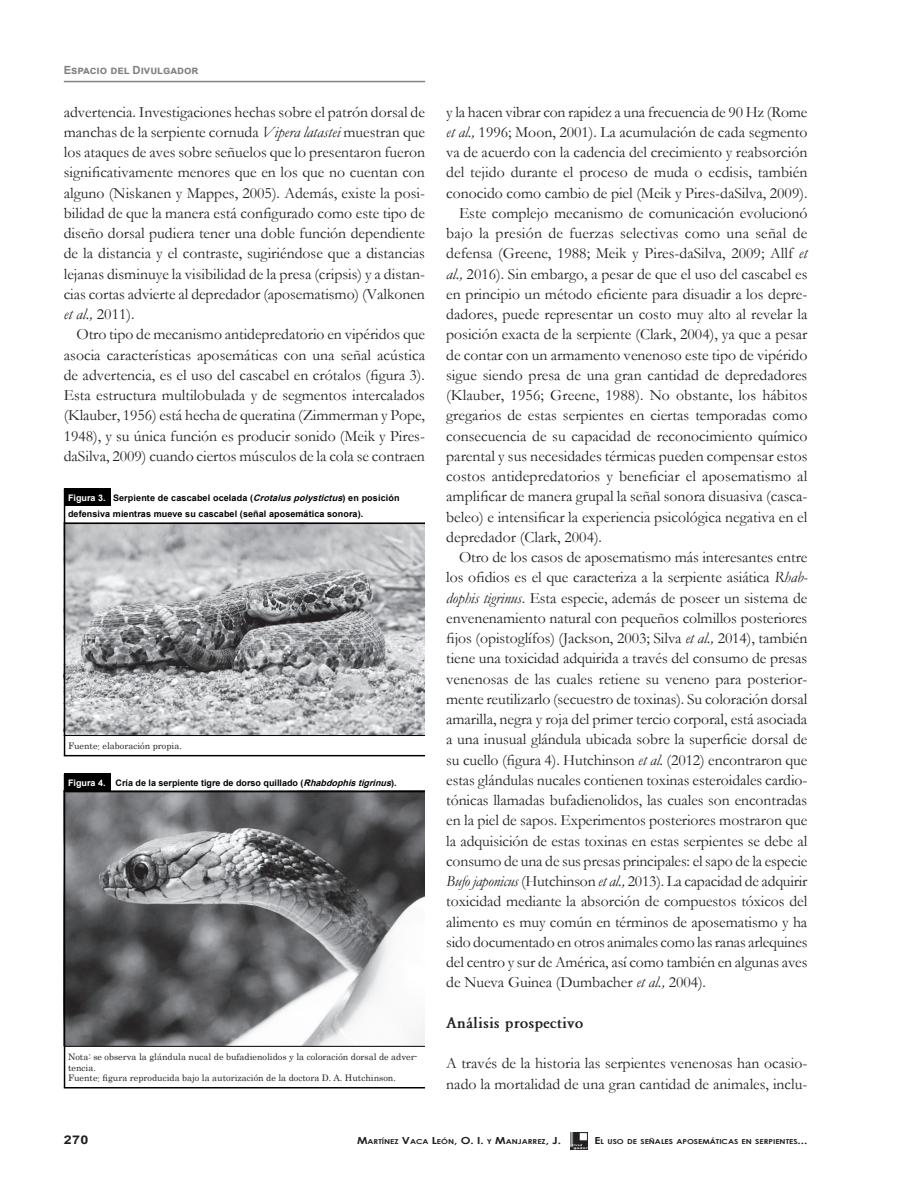
<style>
.page{position:relative;width:918px;height:1188px;background:#fff}
.page>*{position:absolute;margin:0;border:0;box-sizing:border-box;transform-origin:0 0}
.General{font:15.75px/20.2px "Garamond";letter-spacing:-.005em;color:#231f20;text-align:justify}
._1er_parrafo{font:15.75px/20.2px "Garamond";color:#231f20}
._1-titulo{font:700 15.75px "Garamond";color:#231f20}
.t1{font:700 12px "Arial";color:#231f20;scale:1.2 1}
.t2{font:700 11.25px "Arial";color:#808285}
.t3{font:700 9px/16.5px "Arial";letter-spacing:.01em;color:#000}
.t4{font:9px/10.8px "Century";color:#231f20}
.t5{font:700 6.9px "Century Gothic";color:#231f20;scale:1.2 1}
.s1{font-style:italic}
.s2{color:#fff}
.s3{font-size:9.75px}
</style>
<div class="page">
<hr style="left:64px;top:81px;width:361px;height:1px;background:#808285">
<img style="left:571px;top:1133px;width:17px;height:16px">
<img style="left:65px;top:792px;width:360px;height:254px">
<div style="left:64px;top:774px;width:47px;height:17px;background:#000"></div>
<hr style="left:64px;top:791px;width:361px;height:1px;background:#000">
<hr style="left:64px;top:1046px;width:361px;height:1px;background:#000">
<hr style="left:64px;top:1087px;width:361px;height:2px;background:#000">
<hr style="left:64px;top:774px;width:1px;height:313px;background:#000">
<img style="left:65px;top:524px;width:360px;height:211px">
<div style="left:64px;top:489px;width:47px;height:17px;background:#000"></div>
<hr style="left:64px;top:523px;width:361px;height:1px;background:#000">
<hr style="left:64px;top:755px;width:361px;height:1px;background:#000">
<hr style="left:64px;top:489px;width:1px;height:267px;background:#000">
<hr style="left:64px;top:735px;width:361px;height:1px;background:#000">
<p class="t2" style="left:64px;top:62px;width:136px">Espacio del Divulgador</p>
<p class="General" style="left:64px;top:101px;width:363px">advertencia. Investigaciones hechas sobre el patrón dorsal de manchas de la serpiente cornuda <span class="s1">Vipera latastei</span> muestran que los ataques de aves sobre señuelos que lo presentaron fueron significativamente menores que en los que no cuentan con alguno (Niskanen y Mappes, 2005). Además, existe la posi&shy;bilidad de que la manera está configurado como este tipo de diseño dorsal pudiera tener una doble función dependiente de la distancia y el contraste, sugiriéndose que a distancias lejanas disminuye la visibilidad de la presa (cripsis) y a distan&shy;cias cortas advierte al depredador (aposematismo) (Valkonen <span class="s1">et al.,</span> 2011).</p>
<p class="General" style="left:64px;top:324px;width:363px;text-indent:13px">Otro tipo de mecanismo antidepredatorio en vipéridos que asocia características aposemáticas con una señal acústica de advertencia, es el uso del cascabel en crótalos (figura 3).<br>Esta estructura multilobulada y de segmentos intercalados (Klauber, 1956) está hecha de queratina (Zimmerman y Pope, 1948), y su única función es producir sonido (Meik y Pires&shy;daSilva, 2009) cuando ciertos músculos de la cola se contraen</p>
<p class="t3" style="left:68px;top:489px;width:333px"><span class="s2">Figura 3.</span> Serpiente de cascabel ocelada (<span class="s1">Crotaluspolystictus</span>) en posición defensiva mientras mueve su cascabel (señal aposemática sonora).</p>
<p class="t4" style="left:68px;top:740px;width:115px">Fuente: elaboración propia.</p>
<p class="t3" style="left:68px;top:774px;width:330px"><span class="s2">Figura 4.</span> Cría de la serpiente tigre de dorso quillado (<span class="s1">Rhabdophistigrinus</span>).</p>
<p class="t4" style="left:68px;top:1050px;width:351px">Nota: se observa la glándula nucal de bufadienolidos y la coloración dorsal de adver&shy;tencia.<br>Fuente: figura reproducida bajo la autorización de la doctora D. A. Hutchinson.</p>
<p class="General" style="left:446px;top:101px;width:363px">y la hacen vibrar con rapidez a una frecuencia de 90 Hz (Rome <span class="s1">et al.,</span> 1996; Moon, 2001). La acumulación de cada segmento va de acuerdo con la cadencia del crecimiento y reabsorción del tejido durante el proceso de muda o ecdisis, también conocido como cambio de piel (Meik y Pires-daSilva, 2009).</p>
<p class="General" style="left:446px;top:202px;width:363px;text-indent:13px">Este complejo mecanismo de comunicación evolucionó bajo la presión de fuerzas selectivas como una señal de defensa (Greene, 1988; Meik y Pires-daSilva, 2009; Allf <span class="s1">et al.,</span> 2016). Sin embargo, a pesar de que el uso del cascabel es en principio un método eficiente para disuadir a los depre&shy;dadores, puede representar un costo muy alto al revelar la posición exacta de la serpiente (Clark, 2004), ya que a pesar de contar con un armamento venenoso este tipo de vipérido sigue siendo presa de una gran cantidad de depredadores (Klauber, 1956; Greene, 1988). No obstante, los hábitos gregarios de estas serpientes en ciertas temporadas como consecuencia de su capacidad de reconocimiento químico parental y sus necesidades térmicas pueden compensar estos costos antidepredatorios y beneficiar el aposematismo al amplificar de manera grupal la señal sonora disuasiva (casca&shy;beleo) e intensificar la experiencia psicológica negativa en el depredador (Clark, 2004).</p>
<p class="General" style="left:446px;top:547px;width:363px;text-indent:13px">Otro de los casos de aposematismo más interesantes entre los ofidios es el que caracteriza a la serpiente asiática <span class="s1">Rhab&shy;dophis tigrinus</span>. Esta especie, además de poseer un sistema de envenenamiento natural con pequeños colmillos posteriores fijos (opistoglífos) (Jackson, 2003; Silva <span class="s1">et al.,</span> 2014), también tiene una toxicidad adquirida a través del consumo de presas venenosas de las cuales retiene su veneno para posterior&shy;mente reutilizarlo (secuestro de toxinas). Su coloración dorsal amarilla, negra y roja del primer tercio corporal, está asociada a una inusual glándula ubicada sobre la superficie dorsal de su cuello (figura 4). Hutchinson <span class="s1">et al.</span> (2012) encontraron que estas glándulas nucales contienen toxinas esteroidales cardio&shy;tónicas llamadas bufadienolidos, las cuales son encontradas en la piel de sapos. Experimentos posteriores mostraron que la adquisición de estas toxinas en estas serpientes se debe al consumo de una de sus presas principales: el sapo de la especie <span class="s1">Bufo japonicus</span> (Hutchinson <span class="s1">et al.,</span> 2013). La capacidad de adquirir toxicidad mediante la absorción de compuestos tóxicos del alimento es muy común en términos de aposematismo y ha sido documentado en otros animales como las ranas arlequines del centro y sur de América, así como también en algunas aves de Nueva Guinea (Dumbacher <span class="s1">et al.,</span> 2004).</p>
<p class="_1-titulo" style="left:446px;top:1014px;width:139px">Análisis prospectivo</p>
<p class="_1er_parrafo" style="left:446px;top:1053px;width:363px">A través de la historia las serpientes venenosas han ocasio&shy;nado la mortalidad de una gran cantidad de animales, inclu-</p>
<p class="t1" style="left:64px;top:1131px;width:22px">270</p>
<p class="t5" style="left:357px;top:1136px;width:172px"><span class="s3">M</span>ARTÍNEZ <span class="s3">V</span>ACA <span class="s3">L</span>EÓN<span class="s3">, O. I.</span> Y <span class="s3">M</span>ANJARREZ<span class="s3">, J.</span></p>
<p class="t5" style="left:595px;top:1136px;width:179px"><span class="s3">E</span>L USO DE SEÑALES APOSEMÁTICAS EN SERPIENTES<span class="s3">...</span></p>
</div>
